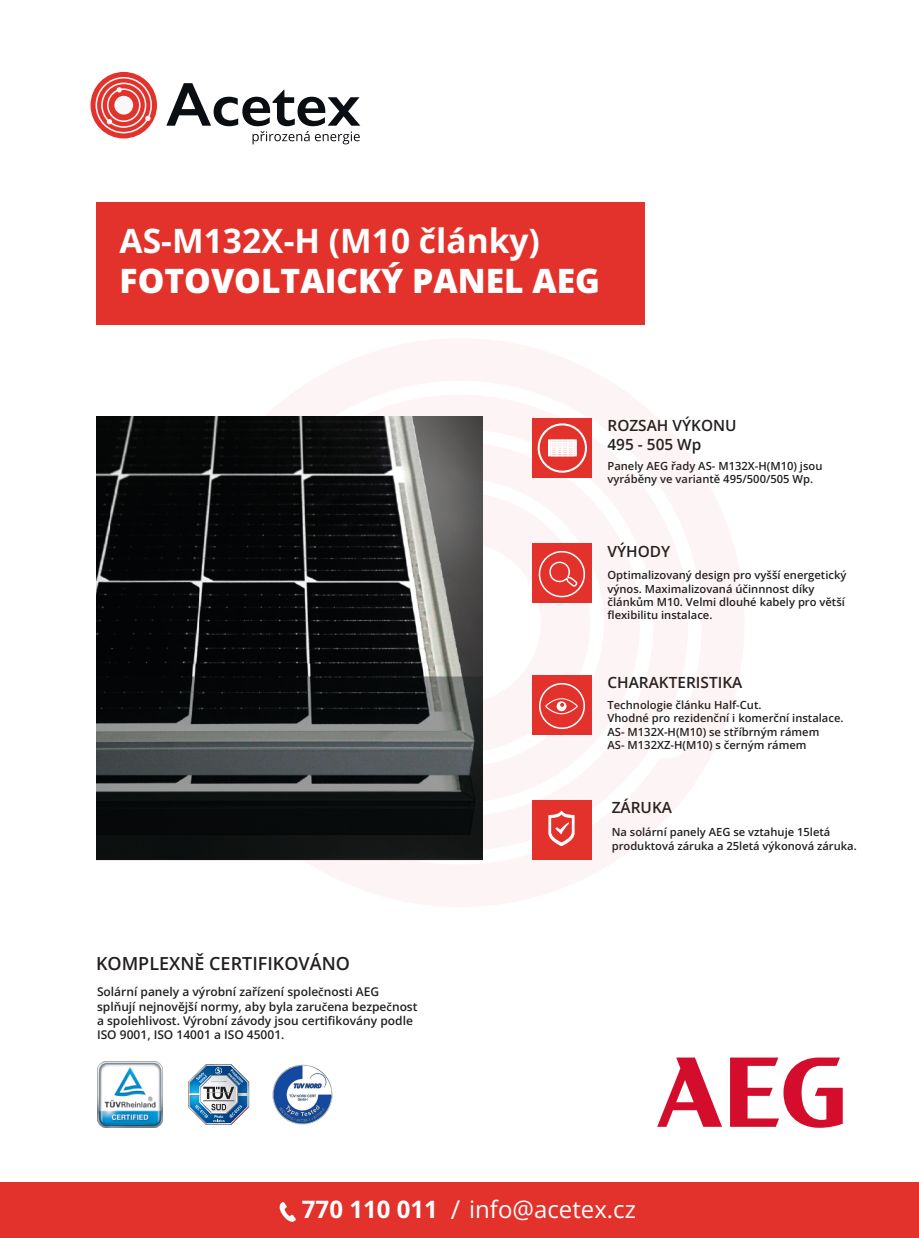
<style>
.page{position:relative;width:919px;height:1238px;background:#fff}
.page>*{position:absolute;margin:0;border:0;box-sizing:border-box;transform-origin:0 0}
.t1{font:700 33.6px "Open Sans";color:#fff}
.t2{font:800 33.6px "Open Sans";color:#fff}
.t3{font:24px "Open Sans";color:#fff}
.t4{font:600 18px "Open Sans";color:#231f20}
.t5{font:600 15.45px/18.5px "Open Sans";color:#231f20}
.t6{font:600 12px/14.4px "Open Sans";color:#231f20}
.t7{font:600 11.25px/13.4px "Open Sans";color:#231f20}
.s1{font-size:11.25px}
.s2{font-weight:700}
.s3{font-size:25.8px}
</style>
<div class="page">
<div style="left:0;top:1182px;width:919px;height:56px;background:#e2322b"></div>
<div style="left:90px;top:72px;width:67px;height:66px;background:#e2322b;border-radius:50%"></div>
<svg style="left:96px;top:77px;width:56px;height:56px"></svg>
<svg style="left:166px;top:83px;width:194px;height:61px"></svg>
<div style="left:96px;top:202px;width:548px;height:123px;background:#e2322b"></div>
<svg style="left:188px;top:1064px;width:61px;height:60px"></svg>
<img style="left:97px;top:1061px;width:66px;height:66px">
<svg style="left:532px;top:418px;width:60px;height:442px;fill:#fdf5f5"></svg>
<svg style="left:280px;top:1202px;width:16px;height:19px"></svg>
<div style="left:532px;top:800px;width:60px;height:59px;background:#e2322b"></div>
<svg style="left:548px;top:810px;width:27px;height:36px"></svg>
<img style="left:272px;top:1064px;width:61px;height:60px">
<svg style="left:536px;top:548px;width:51px;height:51px;background:#e54c46"></svg>
<svg style="left:538px;top:423px;width:49px;height:49px;background:#e6534d"></svg>
<div style="left:548px;top:439px;width:29px;height:4px;border:1px solid #fff"></div>
<div style="left:548px;top:441px;width:29px;height:4px;border:1px solid #fff"></div>
<div style="left:548px;top:443px;width:29px;height:4px;border:1px solid #fff"></div>
<div style="left:548px;top:445px;width:29px;height:3px;border:1px solid #fff"></div>
<div style="left:548px;top:447px;width:29px;height:3px;border:1px solid #fff"></div>
<div style="left:548px;top:449px;width:29px;height:3px;border:1px solid #fff"></div>
<div style="left:548px;top:451px;width:29px;height:3px;border:1px solid #fff"></div>
<div style="left:548px;top:453px;width:29px;height:3px;border:1px solid #fff"></div>
<div style="left:551px;top:440px;width:6px;height:16px;border:1px solid #fff"></div>
<div style="left:556px;top:440px;width:7px;height:16px;border:1px solid #fff"></div>
<div style="left:562px;top:440px;width:6px;height:16px;border:1px solid #fff"></div>
<div style="left:567px;top:440px;width:7px;height:16px;border:1px solid #fff"></div>
<svg style="left:539px;top:683px;width:46px;height:46px;background:#e6544e"></svg>
<img style="left:96px;top:416px;width:387px;height:445px">
<svg style="left:657px;top:1057px;width:65px;height:69px"></svg>
<svg style="left:730px;top:1057px;width:113px;height:70px"></svg>
<h1 class="t1" style="left:120px;top:218px;width:422px">AS-M132X-H (M10 články)</h1>
<h1 class="t2" style="left:120px;top:258px;width:482px">FOTOVOLTAICKÝ PANEL AEG</h1>
<h3 class="t4" style="left:96px;top:950px;width:255px">KOMPLEXNĚ CERTIFIKOVÁNO</h3>
<p class="t6" style="left:97px;top:984px;width:322px">Solární panely a výrobní zařízení spole<span class="s1">č</span>nosti AEG splňují nejnovější normy, aby byla zaru<span class="s1">č</span>ena bezpe<span class="s1">č</span>nost a spolehlivost. Výrobní závody jsou certifikovány podle ISO 9001, ISO 14001 a ISO 45001.</p>
<h3 class="t5" style="left:607px;top:416px;width:131px">ROZSAH VÝKONU<br>495 - 505 Wp</h3>
<p class="t7" style="left:607px;top:459px;width:216px">Panely AEG řady AS- M132X-H(M10) jsou vyráběny ve variantě 495/500/505 Wp.</p>
<h3 class="t5" style="left:607px;top:541px;width:64px">VÝHODY</h3>
<p class="t7" style="left:607px;top:568px;width:240px">Optimalizovaný design pro vyšší energetický výnos. Maximalizovaná účinnnost díky článkům M10. Velmi dlouhé kabely pro větší flexibilitu instalace.</p>
<h3 class="t5" style="left:607px;top:673px;width:136px">CHARAKTERISTIKA</h3>
<p class="t7" style="left:607px;top:698px;width:237px">Technologie článku Half-Cut.<br>Vhodné pro rezidenční i komerční instalace.<br>AS- M132X-H(M10) se stříbrným rámem<br>AS- M132XZ-H(M10) s černým rámem</p>
<h3 class="t5" style="left:612px;top:798px;width:62px">ZÁRUKA</h3>
<p class="t7" style="left:612px;top:825px;width:247px">Na solární panely AEG se vztahuje 15letá produktová záruka a 25letá výkonová záruka.</p>
<h2 class="t3" style="left:302px;top:1193px;width:336px"><span class="s2">770 110 011</span> <span class="s3">/</span> info@acetex.cz</h2>
</div>
